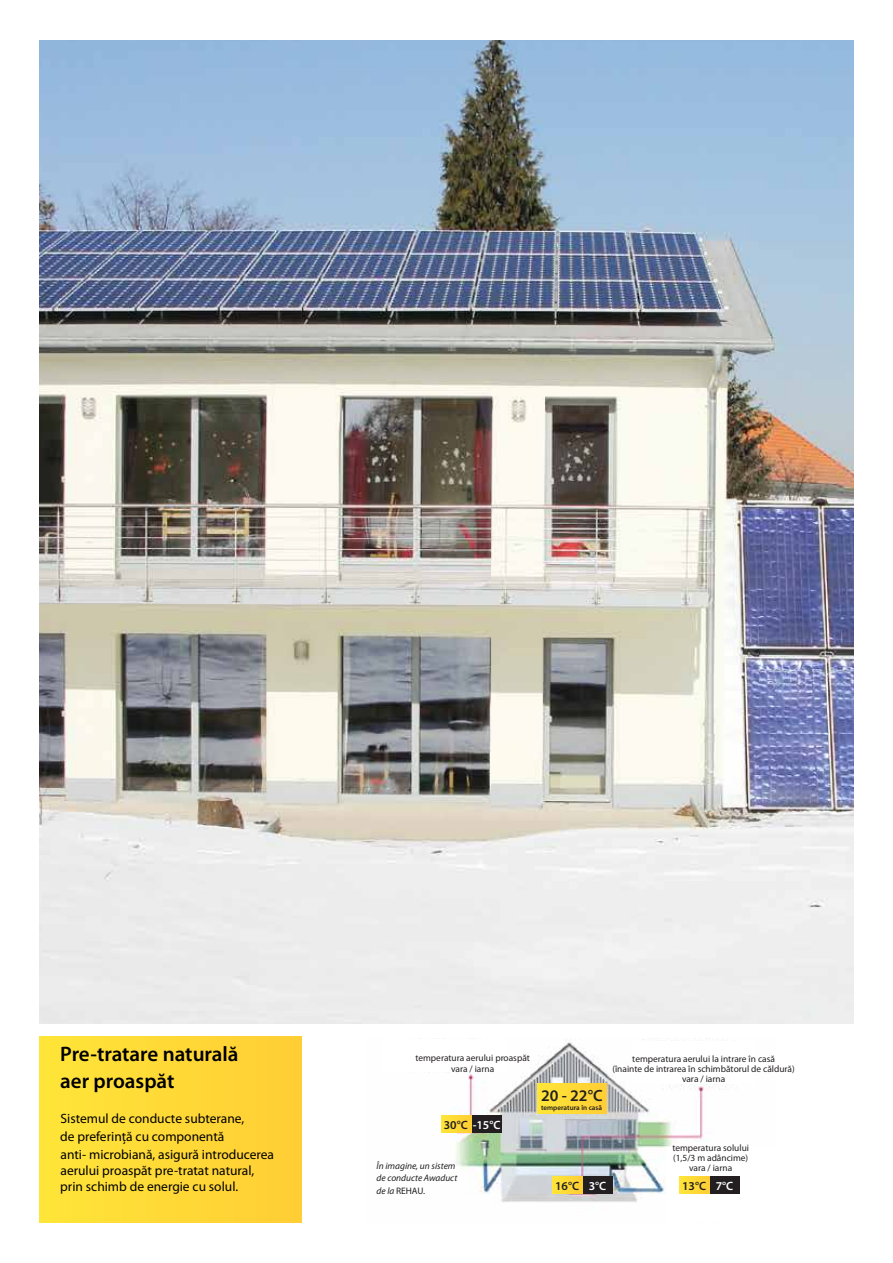
<style>
.page{position:relative;width:893px;height:1263px;background:#fff}
.page>*{position:absolute;margin:0;border:0;box-sizing:border-box;transform-origin:0 0}
.t1{font:600 21px/26.7px "Myriad Pro";color:#000}
.t2{font:600 16.2px "Myriad Pro";color:#231f20}
.t3{font:13.5px/17.7px "Myriad Pro";color:#000}
.t4{font:600 12px "Myriad Pro";color:#231f20}
.t5{font:600 12px "Myriad Pro";color:#fff}
.t6{font:9.45px/9.9px "Myriad Pro";color:#231f20;text-align:center}
.t7{font:italic 9.45px/12.6px "Myriad Pro";color:#231f20}
.t8{font:600 7.2px "Myriad Pro";color:#231f20}
.s1{font-style:normal}
.s2{color:#231f20}
.s3{color:#fff}
</style>
<div class="page">
<img style="left:39px;top:41px;width:815px;height:982px">
<div style="left:39px;top:1037px;width:263px;height:186px;background:#ffd936"></div>
<img style="left:420px;top:1038px;width:306px;height:164px">
<div style="left:382px;top:1040px;width:123px;height:32px;background:#fff"></div>
<div style="left:666px;top:1146px;width:116px;height:75px;background:#fff"></div>
<div style="left:632px;top:1041px;width:122px;height:43px;background:#fff"></div>
<div style="left:471px;top:1116px;width:30px;height:17px;background:#231f20"></div>
<div style="left:441px;top:1116px;width:30px;height:17px;background:#ffd936"></div>
<div style="left:538px;top:1084px;width:68px;height:29px;background:#ffd936"></div>
<div style="left:583px;top:1177px;width:30px;height:17px;background:#231f20"></div>
<div style="left:553px;top:1177px;width:30px;height:17px;background:#ffd936"></div>
<div style="left:710px;top:1177px;width:30px;height:17px;background:#231f20"></div>
<div style="left:680px;top:1177px;width:30px;height:17px;background:#ffd936"></div>
<h1 class="t1" style="left:60px;top:1040px;width:180px">Pre-tratare naturală aer proaspăt</h1>
<h3 class="t3" style="left:60px;top:1110px;width:215px">Sistemul de conducte subterane,<br>de preferinţă cu componentă<br>anti- microbiană, asigură introducerea</h3>
<h3 class="t3" style="left:60px;top:1163px;width:196px;line-height:16.2px">aerului proaspăt pre-tratat natural, prin schimb de energie cu solul.</h3>
<p class="t7" style="left:377px;top:1159px;width:82px">În imagine, un sistem de conducte Awaduct de la <span class="s1">REHAU</span>.</p>
<p class="t6" style="left:415px;top:1052px;width:116px;line-height:11.2px">temperatura aerului proaspăt vara / iarna</p>
<p class="t5" style="left:444px;top:1117px;width:58px"><span class="s2">30°C</span> -15°C</p>
<h2 class="t2" style="left:541px;top:1085px;width:63px">20 - 22°C</h2>
<p class="t8" style="left:541px;top:1103px;width:63px">temperatura în casă</p>
<p class="t6" style="left:612px;top:1054px;width:184px">temperatura aerului la intrare în casă<br>(înainte de intrarea în schimbătorul de căldură) vara / iarna</p>
<p class="t6" style="left:672px;top:1143px;width:78px">temperatura solului (1,5/3 m adâncime) vara / iarna</p>
<p class="t4" style="left:555px;top:1178px;width:53px">16°C <span class="s3">3°C</span></p>
<p class="t4" style="left:682px;top:1178px;width:53px">13°C <span class="s3">7°C</span></p>
</div>
